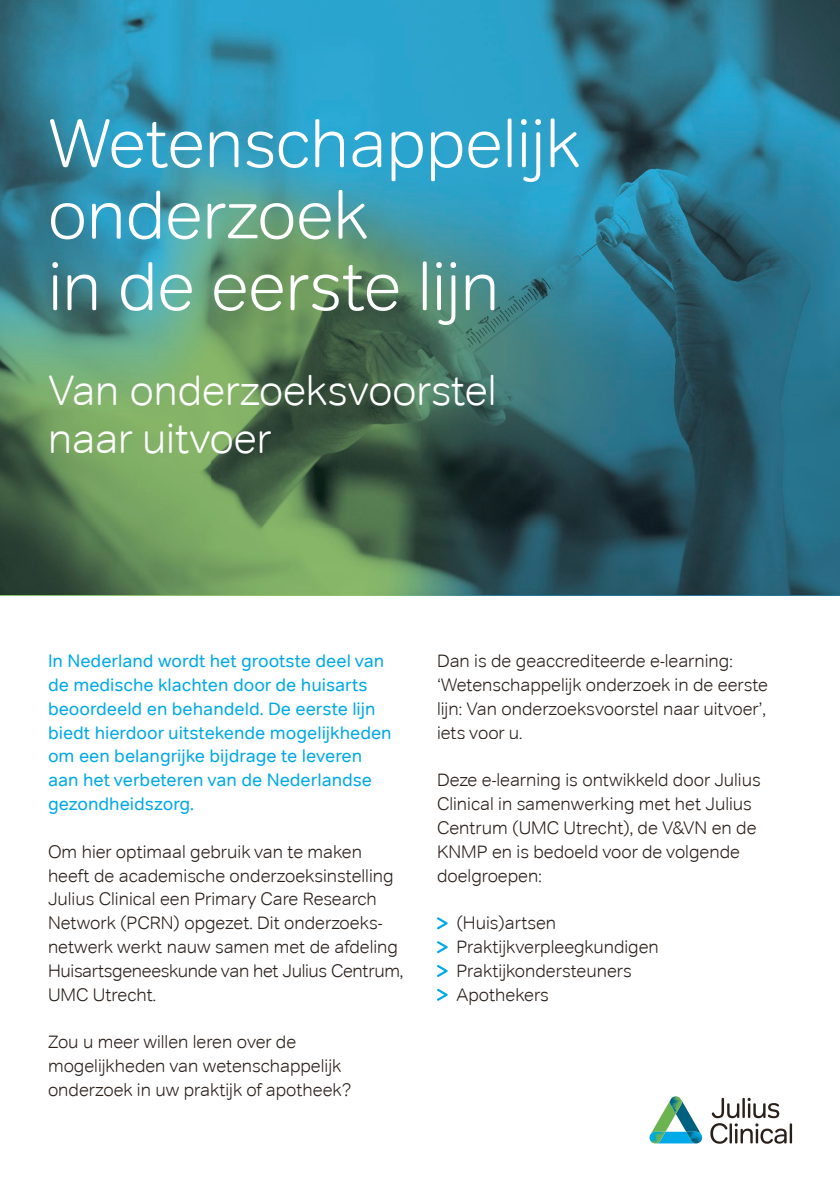
<style>
.page{position:relative;width:840px;height:1191px;background:#fff}
.page>*{position:absolute;margin:0;border:0;box-sizing:border-box;transform-origin:0 0}
.t1{font:300 68px/71.4px "Tondo Corp";color:#fff}
.t2{font:300 42px/47.6px "Tondo Corp";color:#fff}
.t3{font:300 18px/23.8px "Tondo Corp";color:#29201a}
.t4{font:18px/23.8px "Tondo Corp";color:#00a9e7}
</style>
<div class="page">
<svg style="left:437px;top:917px;width:10px;height:12px"></svg>
<svg style="left:437px;top:941px;width:10px;height:12px"></svg>
<svg style="left:437px;top:965px;width:10px;height:12px"></svg>
<svg style="left:437px;top:988px;width:10px;height:13px"></svg>
<img style="left:0;top:0;width:839px;height:596px">
<svg style="left:710px;top:1097px;width:81px;height:46px"></svg>
<svg style="left:649px;top:1096px;width:52px;height:47px"></svg>
<h1 class="t1" style="left:48px;top:107px;width:533px">Wetenschappelijk onderzoek<br>in de eerste lijn</h1>
<h2 class="t2" style="left:48px;top:367px;width:450px">Van onderzoeksvoorstel naar uitvoer</h2>
<p class="t4" style="left:48px;top:649px;width:345px">In Nederland wordt het grootste deel van de medische klachten door de huisarts beoordeeld en behandeld. De eerste lijn biedt hierdoor uitstekende mogelijkheden om een belangrijke bijdrage te leveren aan het verbeteren van de Nederlandse gezondheidszorg.</p>
<p class="t3" style="left:48px;top:839px;width:356px">Om hier optimaal gebruik van te maken heeft de academische onderzoeksinstelling Julius Clinical een Primary Care Research Network (PCRN) opgezet. Dit onderzoeks&shy;netwerk werkt nauw samen met de afdeling Huisartsgeneeskunde van het Julius Centrum, UMC Utrecht.</p>
<p class="t3" style="left:48px;top:1030px;width:305px">Zou u meer willen leren over de mogelijkheden van wetenschappelijk onderzoek in uw praktijk of apotheek?</p>
<p class="t3" style="left:437px;top:649px;width:332px">Dan is de geaccrediteerde e-learning: ‘Wetenschappelijk onderzoek in de eerste lijn: Van onderzoeksvoorstel naar uitvoer’, iets voor u.</p>
<p class="t3" style="left:437px;top:768px;width:325px">Deze e-learning is ontwikkeld door Julius Clinical in samenwerking met het Julius Centrum (UMC Utrecht), de V&amp;VN en de KNMP en is bedoeld voor de volgende doelgroepen:</p>
<p class="t3" style="left:456px;top:911px;width:204px">(Huis)artsen<br>Praktijkverpleegkundigen<br>Praktijkondersteuners<br>Apothekers</p>
</div>
